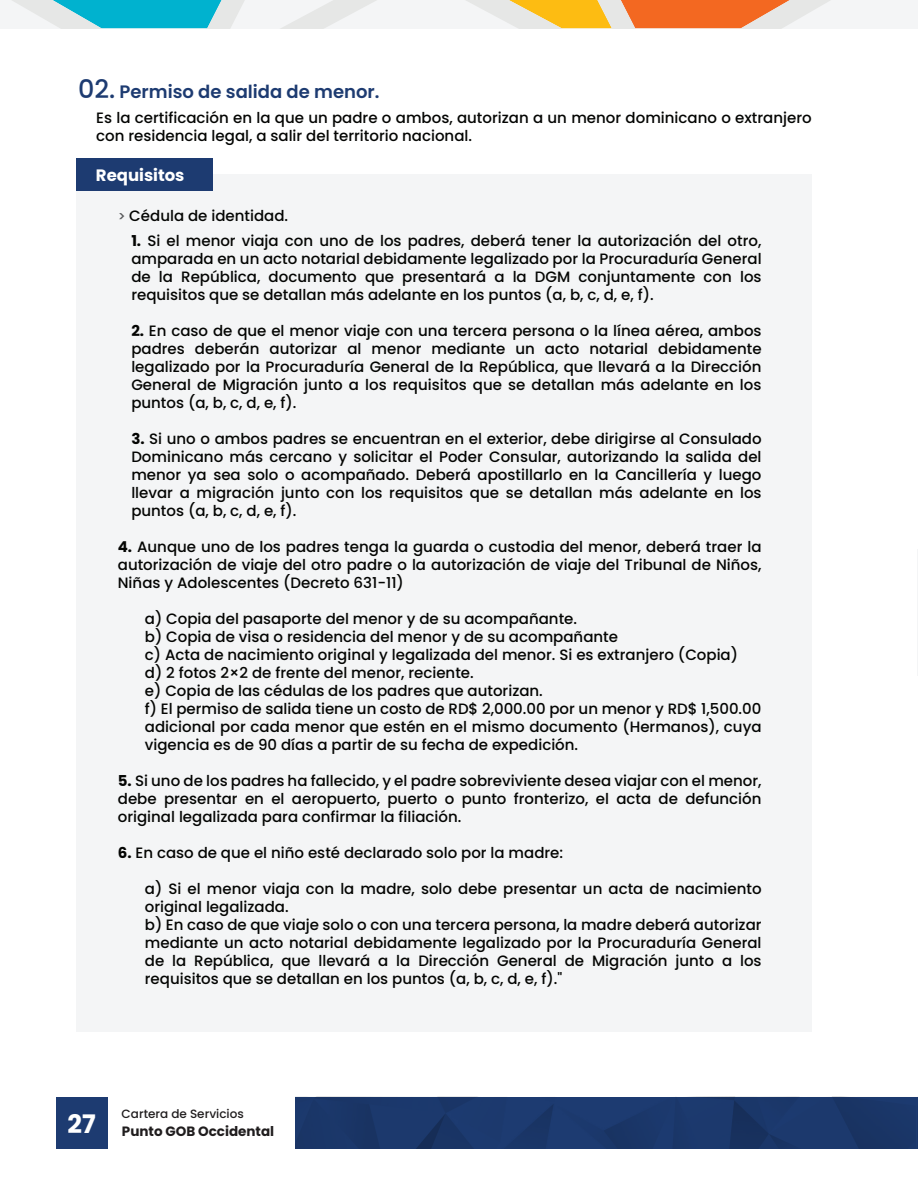
<style>
.page{position:relative;width:918px;height:1188px;background:#fff}
.page>*{position:absolute;margin:0;border:0;box-sizing:border-box;transform-origin:0 0}
.t1{font:700 25.5px "Poppins";color:#fff}
.t2{font:600 18px "Poppins";color:#1d3b71}
.t3{font:700 16.5px "Poppins";color:#fff}
.t4{font:500 15px/18px "Poppins";color:#040503;text-align:justify}
.t5{font:700 13.5px "Poppins";color:#201d1e}
.t6{font:500 12px "Poppins";color:#201d1e}
.s1{font-weight:500;font-size:25.5px}
.s2{font-size:13.5px;color:#58595b}
.s3{font-weight:700}
</style>
<div class="page">
<hr style="left:917px;top:549px;width:1px;height:127px;background:#f4f5f6">
<svg style="left:0;top:0;width:918px;height:28px"></svg>
<div style="left:56px;top:1097px;width:52px;height:52px;background:#1d3b71"></div>
<img style="left:296px;top:1097px;width:621px;height:52px">
<hr style="left:917px;top:1097px;width:1px;height:52px;background:#1d3b71">
<div style="left:76px;top:174px;width:736px;height:857px;background:#f4f5f6"></div>
<div style="left:76px;top:158px;width:137px;height:32px;background:#1d3b71"></div>
<p class="t2" style="left:78px;top:81px;width:303px"><span class="s1">02.</span> Permiso de salida de menor.</p>
<p class="t4" style="left:96px;top:109px;width:717px">Es la certificación en la que un padre o ambos, autorizan a un menor dominicano o extranjero con residencia legal, a salir del territorio nacional.</p>
<p class="t3" style="left:96px;top:166px;width:90px">Requisitos</p>
<p class="t4" style="left:118px;top:206px;width:172px"><span class="s2">&gt;</span> Cédula de identidad.</p>
<p class="t4" style="left:131px;top:232px;width:632px"><span class="s3">1.</span> Si el menor viaja con uno de los padres, deberá tener la autorización del otro, amparada en un acto notarial debidamente legalizado por la Procuraduría General de la República, documento que presentará a la DGM conjuntamente con los requisitos que se detallan más adelante en los puntos (a, b, c, d, e, f).</p>
<p class="t4" style="left:131px;top:322px;width:632px"><span class="s3">2.</span> En caso de que el menor viaje con una tercera persona o la línea aérea, ambos padres deberán autorizar al menor mediante un acto notarial debidamente legalizado por la Procuraduría General de la República, que llevará a la Dirección General de Migración junto a los requisitos que se detallan más adelante en los puntos (a, b, c, d, e, f).</p>
<p class="t4" style="left:131px;top:430px;width:632px"><span class="s3">3.</span> Si uno o ambos padres se encuentran en el exterior, debe dirigirse al Consulado Dominicano más cercano y solicitar el Poder Consular, autorizando la salida del menor ya sea solo o acompañado. Deberá apostillarlo en la Cancillería y luego llevar a migración junto con los requisitos que se detallan más adelante en los puntos (a, b, c, d, e, f).</p>
<p class="t4" style="left:118px;top:538px;width:645px"><span class="s3">4.</span> Aunque uno de los padres tenga la guarda o custodia del menor, deberá traer la autorización de viaje del otro padre o la autorización de viaje del Tribunal de Niños, Niñas y Adolescentes (Decreto 631-11)</p>
<p class="t4" style="left:145px;top:610px;width:618px;text-align:left">a) Copia del pasaporte del menor y de su acompañante.<br>b) Copia de visa o residencia del menor y de su acompañante<br>c) Acta de nacimiento original y legalizada del menor. Si es extranjero (Copia)<br>d) 2 fotos 2×2 de frente del menor, reciente.<br>e) Copia de las cédulas de los padres que autorizan.<br>f) El permiso de salida tiene un costo de RD$ 2,000.00 por un menor y RD$ 1,500.00 adicional por cada menor que estén en el mismo documento (Hermanos), cuya vigencia es de 90 días a partir de su fecha de expedición.</p>
<p class="t4" style="left:118px;top:772px;width:645px"><span class="s3">5.</span> Si uno de los padres ha fallecido, y el padre sobreviviente desea viajar con el menor, debe presentar en el aeropuerto, puerto o punto fronterizo, el acta de defunción original legalizada para confirmar la filiación.</p>
<p class="t4" style="left:118px;top:844px;width:447px"><span class="s3">6.</span> En caso de que el niño esté declarado solo por la madre:</p>
<p class="t4" style="left:145px;top:880px;width:618px;text-align:left">a) Si el menor viaja con la madre, solo debe presentar un acta de nacimiento original legalizada.<br>b) En caso de que viaje solo o con una tercera persona, la madre deberá autorizar mediante un acto notarial debidamente legalizado por la Procuraduría General de la República, que llevará a la Dirección General de Migración junto a los requisitos que se detallan en los puntos (a, b, c, d, e, f)."</p>
<h1 class="t1" style="left:68px;top:1109px;width:30px">27</h1>
<p class="t6" style="left:122px;top:1107px;width:124px">Cartera de Servicios</p>
<p class="t5" style="left:122px;top:1123px;width:154px">Punto GOB Occidental</p>
</div>
